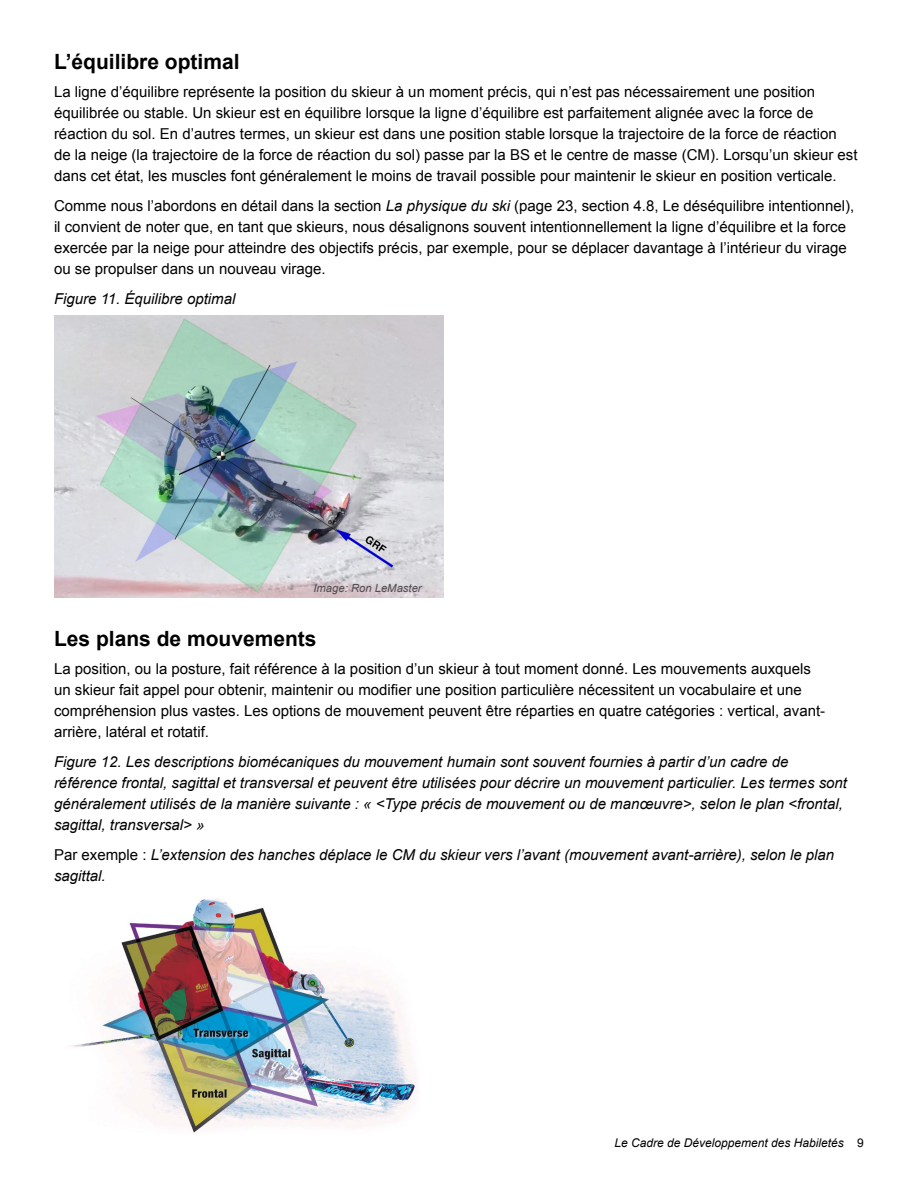
<style>
.page{position:relative;width:918px;height:1188px;background:#fff}
.page>*{position:absolute;margin:0;border:0;box-sizing:border-box;transform-origin:0 0}
.t1{font:700 21px "Arial";color:#000}
.t2{font:15px/21px "Arial";color:#000}
.t3{font:italic 15px/21px "Arial";color:#000}
.t4{font:13.8px/16.5px "Arial";color:#000}
.t5{font:italic 13.8px "Arial";color:#000}
.t6{font:italic 12px "Arial";color:#000101}
.t7{font:italic 11.25px "Arial";color:#4d4d4f}
.s1{font-style:italic}
.s2{font-style:normal}
</style>
<div class="page">
<img style="left:72px;top:898px;width:344px;height:235px">
<img style="left:54px;top:315px;width:390px;height:283px">
<h1 class="t1" style="left:54px;top:48px;width:187px">L’équilibre optimal</h1>
<p class="t2" style="left:54px;top:81px;width:805px">La ligne d’équilibre représente la position du skieur à un moment précis, qui n’est pas nécessairement une position équilibrée ou stable. Un skieur est en équilibre lorsque la ligne d’équilibre est parfaitement alignée avec la force de réaction du sol. En d’autres termes, un skieur est dans une position stable lorsque la trajectoire de la force de réaction<br>de la neige (la trajectoire de la force de réaction du sol) passe par la BS et le centre de masse (CM). Lorsqu’un skieur est dans cet état, les muscles font généralement le moins de travail possible pour maintenir le skieur en position verticale.</p>
<p class="t2" style="left:54px;top:195px;width:802px">Comme nous l’abordons en détail dans la section <span class="s1">La physique du ski</span> (page 23, section 4.8, Le déséquilibre intentionnel), il convient de noter que, en tant que skieurs, nous désalignons souvent intentionnellement la ligne d’équilibre et la force exercée par la neige pour atteindre des objectifs précis, par exemple, pour se déplacer davantage à l’intérieur du virage ou se propulser dans un nouveau virage.</p>
<p class="t3" style="left:54px;top:288px;width:183px">Figure 11. Équilibre optimal</p>
<p class="t5" style="left:54px;top:284px;width:169px">Figure 11. Optimal balance.</p>
<p class="t7" style="left:313px;top:581px;width:110px">Image: Ron LeMaster</p>
<h1 class="t1" style="left:54px;top:625px;width:264px">Les plans de mouvements</h1>
<p class="t2" style="left:54px;top:659px;width:773px">La position, ou la posture, fait référence à la position d’un skieur à tout moment donné. Les mouvements auxquels un skieur fait appel pour obtenir, maintenir ou modifier une position particulière nécessitent un vocabulaire et une compréhension plus vastes. Les options de mouvement peuvent être réparties en quatre catégories : vertical, avant&shy;arrière, latéral et rotatif.</p>
<p class="t3" style="left:54px;top:751px;width:795px">Figure 12. Les descriptions biomécaniques du mouvement humain sont souvent fournies à partir d’un cadre de référence frontal, sagittal et transversal et peuvent être utilisées pour décrire un mouvement particulier. Les termes sont généralement utilisés de la manière suivante : « &lt;Type précis de mouvement ou de manœuvre&gt;, selon le plan &lt;frontal, sagittal, transversal&gt; »</p>
<p class="t3" style="left:54px;top:844px;width:782px"><span class="s2">Par exemple :</span> L’extension des hanches déplace le CM du skieur vers l’avant (mouvement avant-arrière), selon le plan sagittal.</p>
<p class="t4" style="left:54px;top:661px;width:674px">obtain, maintain, or change a particular position require a greater vocabulary and understanding . All movement options can be grouped into four categories: Vertical, Fore-aft, Lateral and Rotational .</p>
<p class="t5" style="left:54px;top:706px;width:670px">Figure 12. Biomechanical descriptions of human motion are often defined from a frontal, sagittal and transvers</p>
<p class="t5" style="left:54px;top:756px;width:67px">or action&gt;”</p>
<p class="t5" style="left:54px;top:801px;width:74px">movement).</p>
<p class="t6" style="left:615px;top:1135px;width:251px">Le Cadre de Développement des Habiletés <span class="s2">9</span></p>
</div>
